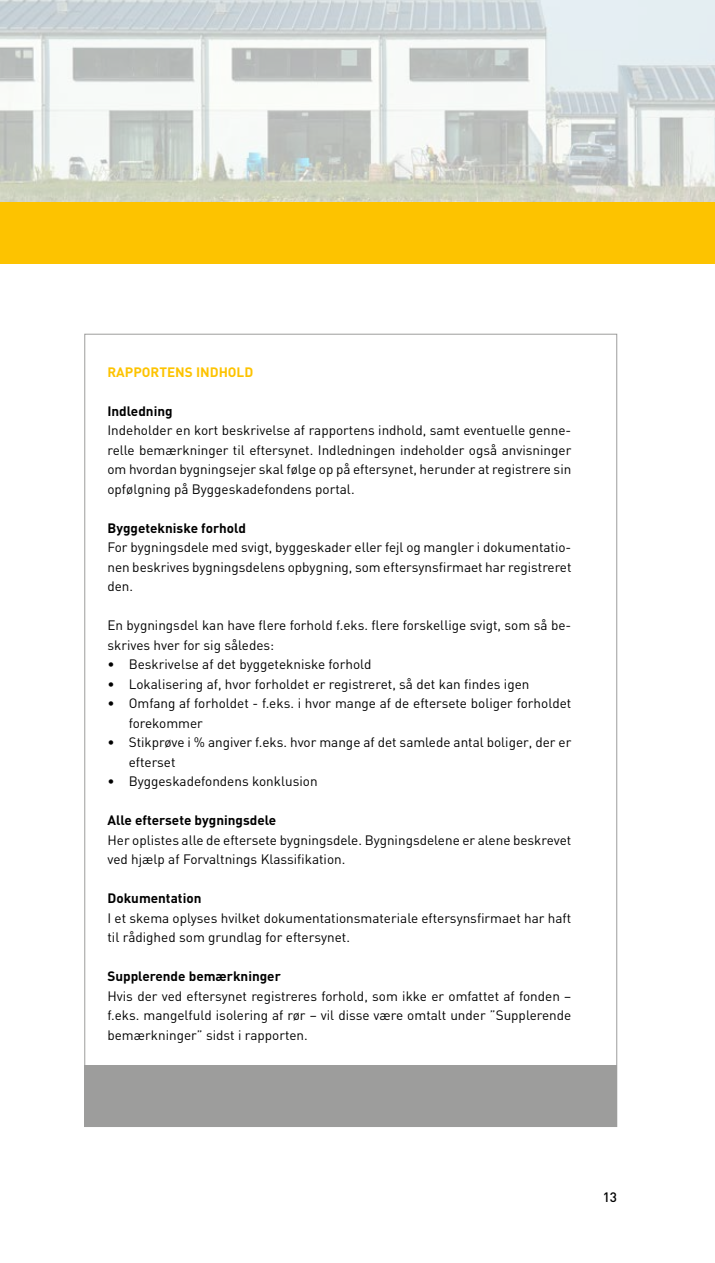
<style>
.page{position:relative;width:715px;height:1263px;background:#fff}
.page>*{position:absolute;margin:0;border:0;box-sizing:border-box;transform-origin:0 0}
.t1{font:13.5px/19.5px "DIN";color:#000}
.t2{font:700 13.5px "DIN";color:#000}
.t3{font:700 13.5px "DIN";color:#fdc300}
.t4{font:500 13.5px "DIN";color:#000}
</style>
<div class="page">
<img style="left:0;top:0;width:714px;height:202px">
<div style="left:0;top:202px;width:714px;height:62px;background:#fdc300"></div>
<div style="left:84px;top:1065px;width:532px;height:62px;background:#9d9d9c"></div>
<p class="t3" style="left:107px;top:363px;width:147px">rapportens indhold</p>
<p class="t2" style="left:107px;top:402px;width:67px">Indledning</p>
<p class="t1" style="left:107px;top:421px;width:465px;text-align:justify">Indeholder en kort beskrivelse af rapportens indhold, samt eventuelle genne&shy;relle bemærkninger til eftersynet. Indledningen indeholder også anvisninger om hvordan bygningsejer skal følge op på eftersynet, herunder at registrere sin opfølgning på Byggeskadefondens portal.</p>
<p class="t2" style="left:107px;top:519px;width:140px">Byggetekniske forhold</p>
<p class="t1" style="left:107px;top:537px;width:465px;text-align:justify">For bygningsdele med svigt, byggeskader eller fejl og mangler i dokumentatio&shy;nen beskrives bygningsdelens opbygning, som eftersynsfirmaet har registreret den.</p>
<p class="t1" style="left:107px;top:615px;width:465px">En bygningsdel kan have flere forhold f.eks. flere forskellige svigt, som så be&shy;skrives hver for sig således:</p>
<p class="t1" style="left:107px;top:654px;width:265px">• Beskrivelse af det byggetekniske forhold</p>
<p class="t1" style="left:107px;top:674px;width:423px">• Lokalisering af, hvor forholdet er registreret, så det kan findes igen</p>
<p class="t1" style="left:129px;top:693px;width:444px;text-indent:-21px">• O mfang af forholdet - f.eks. i hvor mange af de eftersete boliger forholdet forekommer</p>
<p class="t1" style="left:129px;top:732px;width:444px;text-indent:-21px">• Stikprøve i % angiver f.eks. hvor mange af det samlede antal boliger, der er efterset</p>
<p class="t1" style="left:107px;top:771px;width:211px">• Byggeskadefondens konklusion</p>
<p class="t2" style="left:107px;top:812px;width:170px">Alle eftersete bygningsdele</p>
<p class="t1" style="left:107px;top:830px;width:465px">Her oplistes alle de eftersete bygningsdele. Bygningsdelene er alene beskrevet ved hjælp af Forvaltnings Klassifikation.</p>
<p class="t2" style="left:107px;top:890px;width:95px">Dokumentation</p>
<p class="t1" style="left:107px;top:908px;width:465px">I et skema oplyses hvilket dokumentationsmateriale eftersynsfirmaet har haft til rådighed som grundlag for eftersynet.</p>
<p class="t2" style="left:107px;top:968px;width:175px">Supplerende bemærkninger</p>
<p class="t1" style="left:107px;top:986px;width:465px;text-align:justify">Hvis der ved eftersynet registreres forhold, som ikke er omfattet af fonden – f.eks. mangelfuld isolering af rør – vil disse være omtalt under ”Supplerende bemærkninger” sidst i rapporten.</p>
<p class="t4" style="left:602px;top:1188px;width:16px">13</p>
</div>
